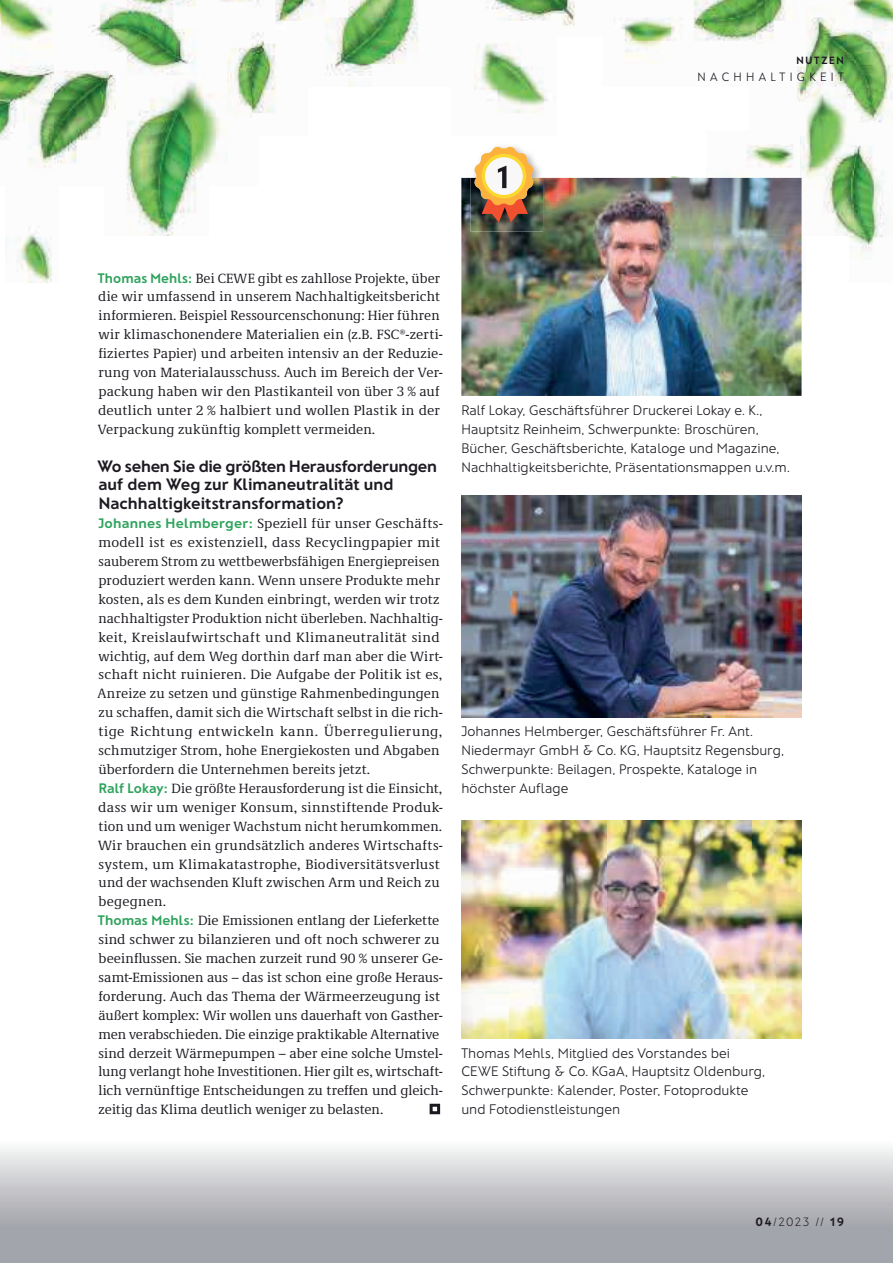
<style>
.page{position:relative;width:893px;height:1263px;background:#fff}
.page>*{position:absolute;margin:0;border:0;box-sizing:border-box;transform-origin:0 0}
.t1{font:700 16.5px/18.9px "Franz Sans";color:#1d1921}
.t2{font:13.8px/18.9px "Demos Next Pro";letter-spacing:.01em;color:#1d1921}
.t3{font:300 13.8px/18.9px "Franz Sans";color:#1d1921}
.t4{font:300 12px "Franz Sans";letter-spacing:.36em;color:#1d1921}
.t5{font:200 12px "Franz Sans";color:#1d1921}
.t6{font:700 10.5px "Franz Sans";letter-spacing:.175em;color:#1d1921}
.s1{font-family:"Franz Sans";font-weight:700;color:#2fa35d}
.s2{font-weight:700}
</style>
<div class="page">
<img style="left:5px;top:0;width:49px;height:282px">
<img style="left:706px;top:136px;width:95px;height:42px">
<img style="left:849px;top:0;width:44px;height:257px">
<img style="left:108px;top:0;width:96px;height:235px">
<img style="left:651px;top:176px;width:40px;height:2px">
<img style="left:801px;top:0;width:53px;height:235px">
<img style="left:0;top:36px;width:10px;height:149px">
<img style="left:54px;top:3px;width:54px;height:160px">
<img style="left:204px;top:0;width:49px;height:163px">
<img style="left:253px;top:0;width:50px;height:113px">
<img style="left:474px;top:0;width:78px;height:113px">
<img style="left:755px;top:0;width:50px;height:135px">
<img style="left:303px;top:0;width:115px;height:87px">
<img style="left:614px;top:0;width:141px;height:64px">
<img style="left:0;top:0;width:10px;height:36px">
<img style="left:552px;top:0;width:23px;height:26px">
<svg style="left:0;top:1148px;width:893px;height:115px;background:#bdbec2"></svg>
<img style="left:461px;top:820px;width:341px;height:218px">
<img style="left:461px;top:495px;width:341px;height:222px">
<img style="left:461px;top:178px;width:341px;height:218px">
<svg style="left:430px;top:1104px;width:10px;height:10px"></svg>
<img style="left:471px;top:162px;width:72px;height:69px">
<svg style="left:474px;top:146px;width:60px;height:76px"></svg>
<p class="t6" style="left:796px;top:55px;width:49px">NUTZEN</p>
<p class="t4" style="left:698px;top:70px;width:148px">NACHHALTIGKEIT</p>
<p class="t2" style="left:98px;top:268px;width:347px"><span class="s1">Thomas Mehls:</span> Bei CEWE gibt es zahllose Projekte, über die wir umfassend in unserem Nachhaltigkeitsbericht informieren. Beispiel Ressourcenschonung: Hier führen wir klimaschonendere Materialien ein (z.B. FSC®-zerti&shy;fiziertes Papier) und arbeiten intensiv an der Reduzie&shy;rung von Materialausschuss. Auch im Bereich der Ver&shy;packung haben wir den Plastikanteil von über 3 % auf deutlich unter 2 % halbiert und wollen Plastik in der Verpackung zukünftig komplett vermeiden.</p>
<p class="t1" style="left:97px;top:456px;width:341px">Wo sehen Sie die größten Herausforderungen auf dem Weg zur Klimaneutralität und<br>Nachhaltigkeitstransformation?</p>
<p class="t2" style="left:98px;top:513px;width:347px"><span class="s1">Johannes Helmberger:</span> Speziell für unser Geschäfts&shy;modell ist es existenziell, dass Recyclingpapier mit sauberem Strom zu wettbewerbsfähigen Energiepreisen produziert werden kann. Wenn unsere Produkte mehr kosten, als es dem Kunden einbringt, werden wir trotz nachhaltigster Produktion nicht überleben. Nachhaltig&shy;keit, Kreislaufwirtschaft und Klimaneutralität sind wichtig, auf dem Weg dorthin darf man aber die Wirt&shy;schaft nicht ruinieren. Die Aufgabe der Politik ist es, Anreize zu setzen und günstige Rahmenbedingungen zu schaffen, damit sich die Wirtschaft selbst in die rich&shy;tige Richtung entwickeln kann. Überregulierung, schmutziger Strom, hohe Energiekosten und Abgaben überfordern die Unternehmen bereits jetzt.<br><span class="s1">Ralf Lokay:</span> Die größte Herausforderung ist die Einsicht, dass wir um weniger Konsum, sinnstiftende Produk&shy;tion und um weniger Wachstum nicht herumkommen.<br>Wir brauchen ein grundsätzlich anderes Wirtschafts&shy;system, um Klimakatastrophe, Biodiversitätsverlust und der wachsenden Kluft zwischen Arm und Reich zu begegnen.<br><span class="s1">Thomas Mehls:</span> Die Emissionen entlang der Lieferkette sind schwer zu bilanzieren und oft noch schwerer zu beeinflussen. Sie machen zurzeit rund 90 % unserer Ge&shy;samt-Emissionen aus – das ist schon eine große Heraus&shy;forderung. Auch das Thema der Wärmeerzeugung ist äußert komplex: Wir wollen uns dauerhaft von Gasther&shy;men verabschieden. Die einzige praktikable Alternative sind derzeit Wärmepumpen – aber eine solche Umstel&shy;lung verlangt hohe Investitionen. Hier gilt es, wirtschaft&shy;lich vernünftige Entscheidungen zu treffen und gleich&shy;zeitig das Klima deutlich weniger zu belasten.</p>
<p class="t3" style="left:461px;top:401px;width:330px">Ralf Lokay, Geschäftsführer Druckerei Lokay e. K., Hauptsitz Reinheim, Schwerpunkte: Broschüren, Bücher, Geschäftsberichte, Kataloge und Magazine, Nachhaltigkeitsberichte, Präsentationsmappen u.v.m.</p>
<p class="t3" style="left:461px;top:722px;width:324px">Johannes Helmberger, Geschäftsführer Fr. Ant.<br>Niedermayr GmbH &amp; Co. KG, Hauptsitz Regensburg, Schwerpunkte: Beilagen, Prospekte, Kataloge in höchster Auflage</p>
<p class="t3" style="left:461px;top:1043px;width:305px">Thomas Mehls, Mitglied des Vorstandes bei CEWE Stiftung &amp; Co. KGaA, Hauptsitz Oldenburg, Schwerpunkte: Kalender, Poster, Fotoprodukte und Fotodienstleistungen</p>
<p class="t5" style="left:755px;top:1215px;width:90px"><span class="s2">04</span>/2023 // <span class="s2">19</span></p>
</div>
